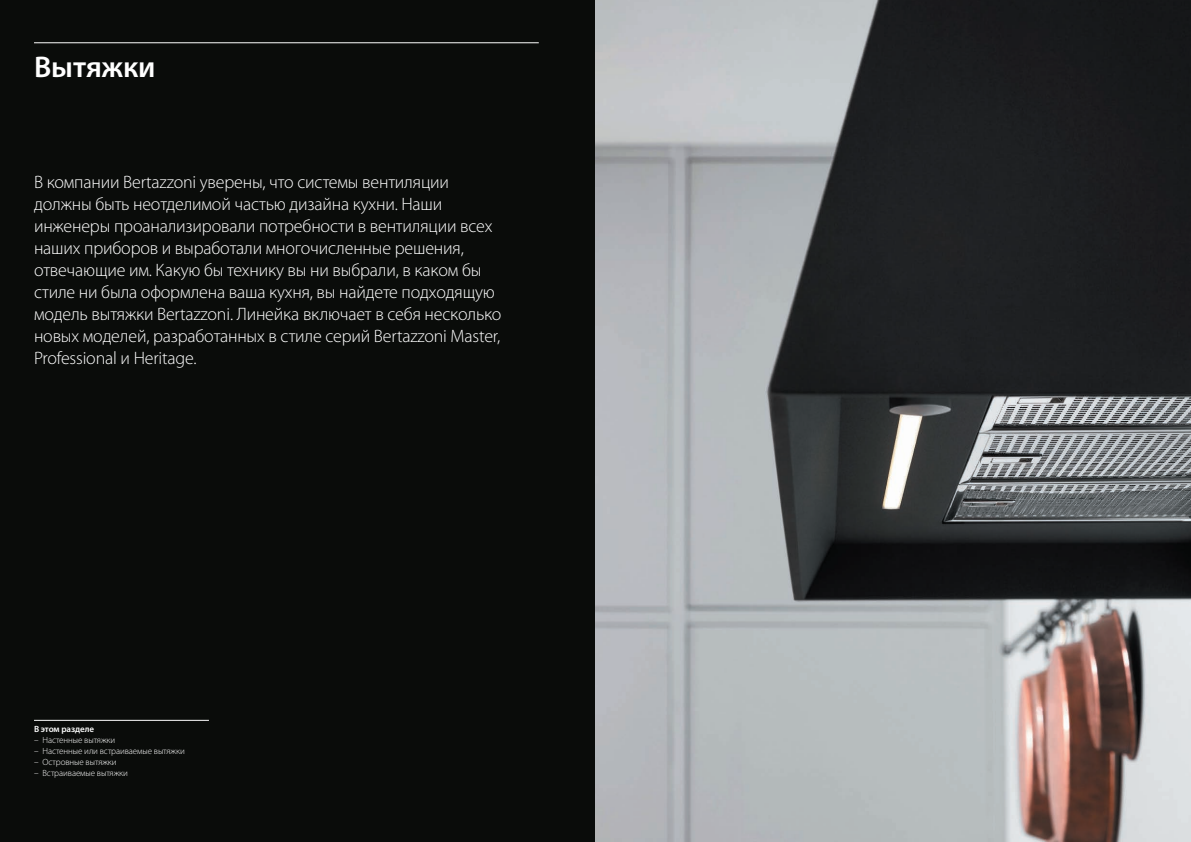
<style>
.page{position:relative;width:1191px;height:842px;background:#0a0c0a}
.page>*{position:absolute;margin:0;border:0;box-sizing:border-box;transform-origin:0 0}
.t1{font:600 30px "Myriad Pro";color:#fff}
.t2{font:300 18px/22px "Myriad Pro";letter-spacing:-.01em;color:#fff}
.t3{font:300 9px "Myriad Pro";letter-spacing:-.01em;color:#fff}
.t4{font:600 9px "Myriad Pro";letter-spacing:-.01em;color:#fff}
</style>
<div class="page">
<hr style="left:34px;top:43px;width:505px;height:1px;background:#fff">
<hr style="left:34px;top:720px;width:175px;height:1px;background:#fff">
<img style="left:595px;top:0;width:596px;height:842px">
<p class="t1" style="left:34px;top:48px;width:123px">Вытяжки</p>
<p class="t2" style="left:34px;top:171px;width:469px">В компании Bertazzoni уверены, что системы вентиляции должны быть неотделимой частью дизайна кухни. Наши инженеры проанализировали потребности в вентиляции всех наших приборов и выработали многочисленные решения, отвечающие им. Какую бы технику вы ни выбрали, в каком бы стиле ни была оформлена ваша кухня, вы найдете подходящую модель вытяжки Bertazzoni. Линейка включает в себя несколько новых моделей, разработанных в стиле серий Bertazzoni Master, Professional и Heritage.</p>
<p class="t4" style="left:34px;top:723px;width:62px">В этом разделе</p>
<p class="t3" style="left:34px;top:735px;width:83px">– Настенные вытяжки</p>
<p class="t3" style="left:34px;top:746px;width:152px">– Настенные или встраиваемые вытяжки</p>
<p class="t3" style="left:34px;top:757px;width:84px">– Островные вытяжки</p>
<p class="t3" style="left:34px;top:768px;width:95px">– Встраиваемые вытяжки</p>
</div>
